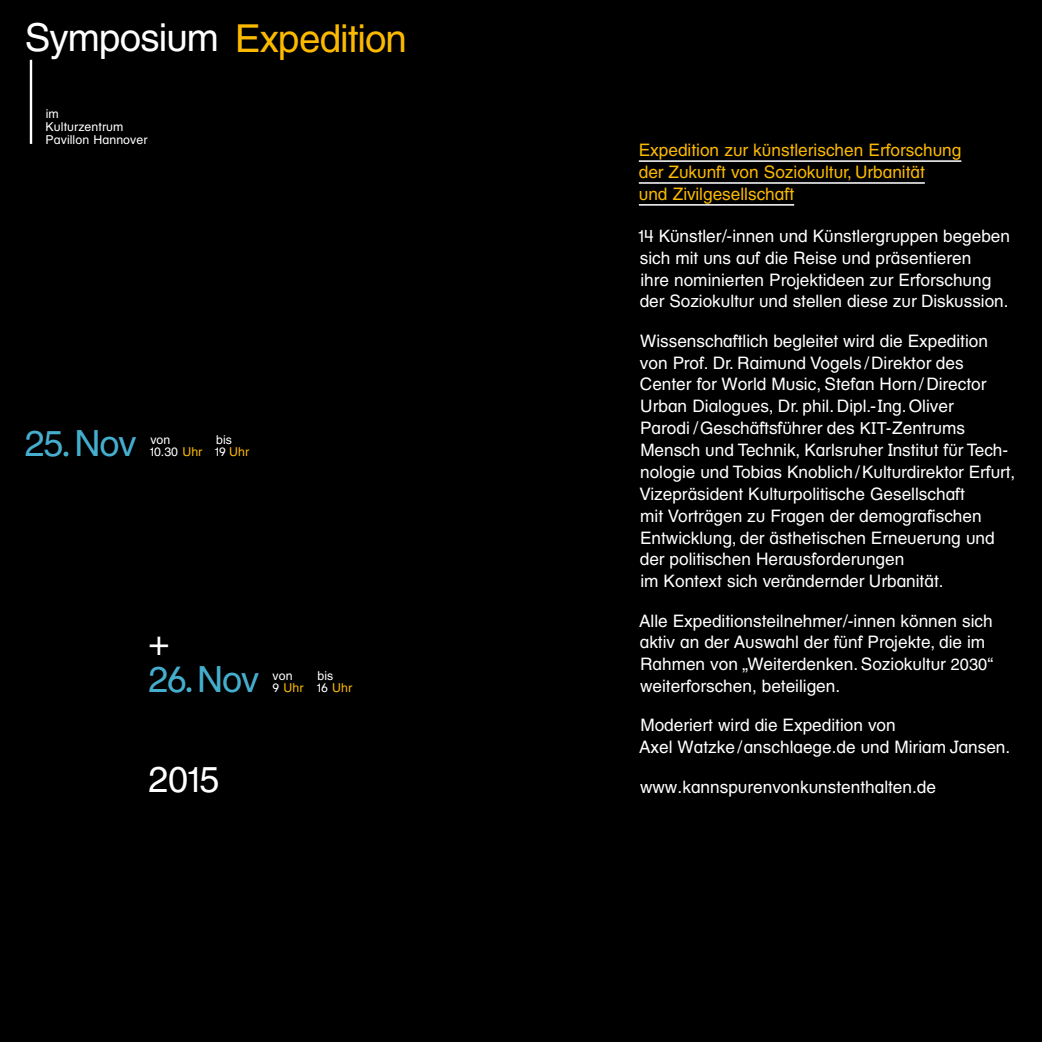
<style>
.page{position:relative;width:1042px;height:1042px;background:#000}
.page>*{position:absolute;margin:0;border:0;box-sizing:border-box;transform-origin:0 0}
.t1{font:38.5px "Helvetica Textbook";letter-spacing:-.025em;color:#fbb900}
.t2{font:36.05px "Helvetica Textbook";letter-spacing:-.03em;color:#45aece}
.t3{font:36.05px "Helvetica Textbook";color:#fff}
.t4{font:17.15px/21.9px "Helvetica Textbook";color:#fff}
.t5{font:17.15px/21.9px "Helvetica Textbook";color:#fbb900}
.t6{font:12.25px/13.1px "Helvetica Textbook";letter-spacing:.01em;color:#fff}
.t7{font:12.25px/12.2px "Helvetica Textbook";letter-spacing:.01em;color:#fbb900}
.s1{color:#fff}
.s2{font-family:"N Haas Grotesk Pro DS55 Rg"}
.s3{color:#fbb900}
.s4{font-family:"N Haas Grotesk Pro DS55 Rg";color:#fff}
.s5{font-size:16.45px}
.s6{font-size:16.28px}
</style>
<div class="page">
<hr style="left:30px;top:60px;width:2px;height:84px;background:#fff">
<svg style="left:187px;top:687px;width:4px;height:5px"></svg>
<svg style="left:64px;top:451px;width:4px;height:5px"></svg>
<hr style="left:639px;top:160px;width:322px;height:2px;background:#fff">
<hr style="left:639px;top:182px;width:286px;height:2px;background:#fff">
<hr style="left:639px;top:204px;width:155px;height:2px;background:#fff">
<h1 class="t1" style="left:25px;top:16px;width:384px"><span class="s1">Symposium</span> Expedition</h1>
<p class="t6" style="left:45px;top:107px;width:104px">im<br>Kulturzentrum<br>Pavillon Hannover</p>
<h2 class="t2" style="left:25px;top:422px;width:113px">25 Nov</h2>
<p class="t6" style="left:150px;top:434px;width:101px;line-height:12.2px;text-indent:66px">bis<br><span class="s2">1</span>0.30 <span class="s3">Uhr</span> <span class="s2">1</span>9 <span class="s3">Uhr</span></p>
<p class="t6" style="left:150px;top:433px;width:21px">von</p>
<h2 class="t3" style="left:148px;top:621px;width:23px">+</h2>
<h2 class="t2" style="left:148px;top:658px;width:112px">26 Nov</h2>
<p class="t6" style="left:273px;top:669px;width:22px">von</p>
<p class="t7" style="left:272px;top:669px;width:81px;text-indent:45px"><span class="s1">bis<br>9</span> Uhr <span class="s4">1</span><span class="s1">6</span> Uhr</p>
<h2 class="t3" style="left:148px;top:758px;width:73px">20<span class="s2">1</span>5</h2>
<p class="t5" style="left:639px;top:139px;width:324px">Expedition zur künstlerischen Erforschung der Zukunft von Soziokultur, Urbanität<br>und Zivilgesellschaft</p>
<p class="t4" style="left:638px;top:225px;width:373px"><span class="s2">1</span>4 Künstler/-innen und Künstlergruppen begeben sich mit uns auf die Reise und präsentieren<br>ihre nominierten Projektideen zur Erforschung der Soziokultur und stellen diese zur Diskussion.</p>
<p class="t4" style="left:639px;top:329px;width:377px">Wissenschaftlich begleitet wird die Expedition von Prof. Dr. Raimund Vogels /Direktor des Center for World Music, Stefan Horn /Director Urban Dialogues, Dr. phil. Dipl.-Ing. Oliver<br>Parodi /Geschäftsführer des <span class="s5">KIT</span>-Zentrums Mensch und Technik, Karlsruher Institut für Tech&shy;nologie und Tobias Knoblich/Kulturdirektor Erfurt, Vizepräsident Kulturpolitische Gesellschaft<br>mit Vorträgen zu Fragen der demografischen Entwicklung, der ästhetischen Erneuerung und der politischen Herausforderungen<br>im Kontext sich verändernder Urbanität.</p>
<p class="t4" style="left:639px;top:609px;width:356px">Alle Expeditionsteilnehmer/-innen können sich aktiv an der Auswahl der fünf Projekte, die im Rahmen von „Weiterdenken. Soziokultur <span class="s6">2030</span>“ weiterforschen, beteiligen.</p>
<p class="t4" style="left:639px;top:714px;width:373px">Moderiert wird die Expedition von<br>Axel Watzke /anschlaege.de und Miriam Jansen.</p>
<p class="t4" style="left:640px;top:775px;width:297px">www.kannspurenvonkunstenthalten.de</p>
</div>
